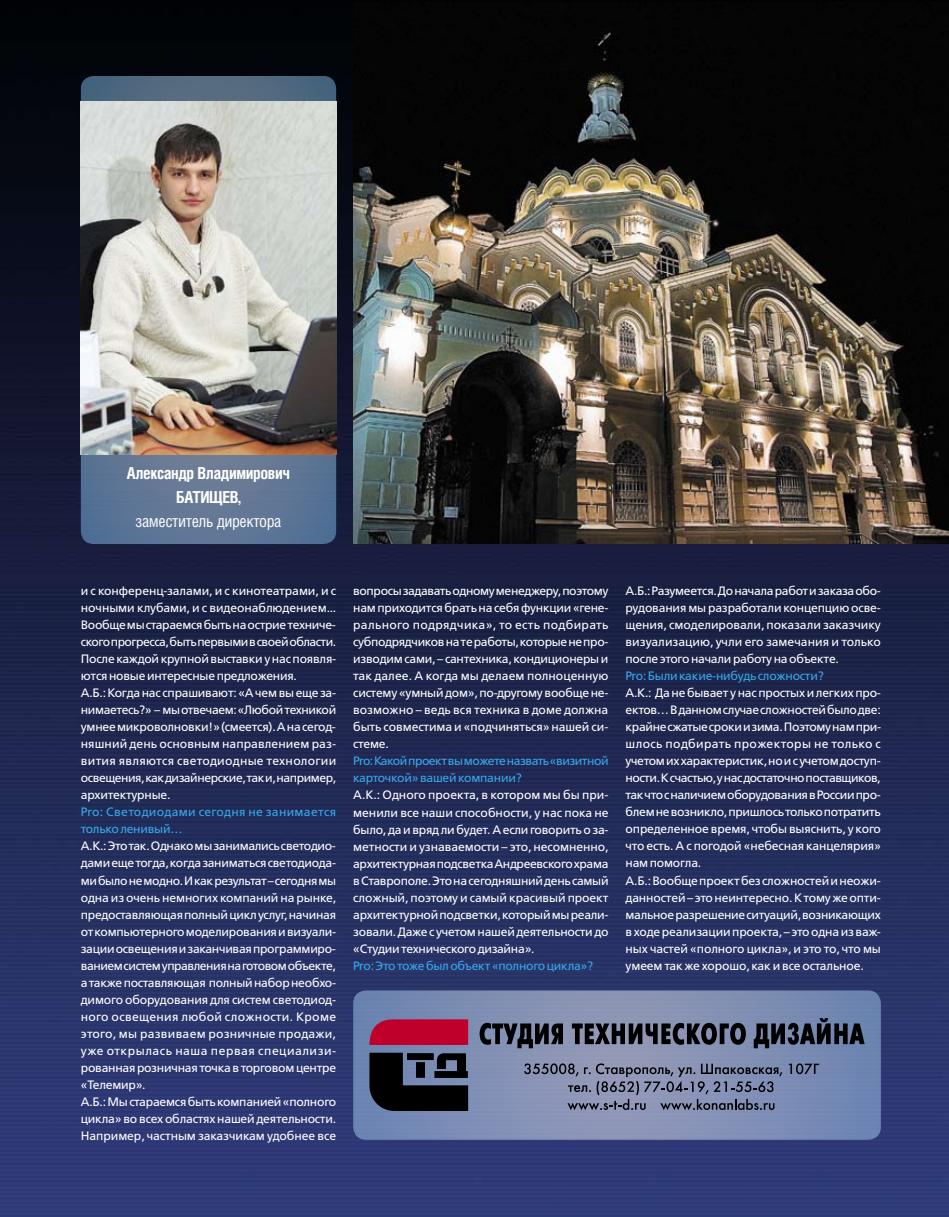
<style>
.page{position:relative;width:949px;height:1217px;background:#fff}
.page>*{position:absolute;margin:0;border:0;box-sizing:border-box;transform-origin:0 0}
.t1{font:700 16.5px/24px "Helios Cond";letter-spacing:-.025em;color:#fff;text-align:center}
.t2{font:16.5px "Helios Cond";letter-spacing:-.025em;color:#fff}
.t3{font:12.15px/17px "Free Set C";letter-spacing:-.02em;color:#fff}
.t4{font:12.15px "Free Set C";letter-spacing:-.02em;color:#36a7e9}
.t5{font:12.15px/17px "Free Set C";letter-spacing:-.04em;color:#36a7e9}
.t6{font:12.15px/17px "Free Set C";letter-spacing:.025em;color:#36a7e9}
</style>
<div class="page">
<img style="left:0;top:0;width:948px;height:1216px">
<img style="left:353px;top:2px;width:595px;height:541px">
<svg style="left:353px;top:990px;width:527px;height:149px;background:#7d8cb2"></svg>
<svg style="left:81px;top:76px;width:255px;height:468px;background:#5c738f"></svg>
<img style="left:81px;top:101px;width:255px;height:353px">
<svg style="left:369px;top:1019px;width:99px;height:25px;background:#b80833"></svg>
<svg style="left:369px;top:1052px;width:99px;height:58px;background:#1d222c"></svg>
<svg style="left:788px;top:1063px;width:30px;height:11px"></svg>
<svg style="left:524px;top:1063px;width:258px;height:46px;background:#747c98"></svg>
<svg style="left:479px;top:1022px;width:83px;height:25px;background:#3f4454"></svg>
<svg style="left:571px;top:1022px;width:174px;height:22px;background:#3e4250"></svg>
<svg style="left:753px;top:1017px;width:111px;height:30px;background:#414b61"></svg>
<h1 class="t1" style="left:127px;top:460px;width:164px">Александр Владимирович<br>БАТИ ЩЕВ,</h1>
<h1 class="t2" style="left:135px;top:511px;width:147px">заместитель директора</h1>
<p class="t3" style="left:81px;top:582px;width:257px">и с конференц-залами, и с кинотеатрами, и с ночными клубами, и с видеонаблюдением...<br>Вообще мы стараемся быть на острие техниче&shy;ского прогресса, быть первыми в своей области.<br>После каждой крупной выставки у нас появля&shy;ются новые интересные предложения.<br>А.Б.: Когда нас спрашивают: «А чем вы еще за&shy;нимаетесь?» – мы отвечаем: «Любой техникой умнее микроволновки!» (смеется). А на сегод&shy;няшний день основным направлением раз&shy;вития являются светодиодные технологии освещения, как дизайнерские, так и, например, архитектурные.</p>
<p class="t6" style="left:81px;top:803px;width:257px">Pro: Светодиодами сегодня не занимается только ленивый…</p>
<p class="t3" style="left:81px;top:837px;width:257px">А.К.: Это так. Однако мы занимались светодио&shy;дами еще тогда, когда заниматься светодиода&shy;ми было не модно. И как результат – сегодня мы одна из очень немногих компаний на рынке, предоставляющая полный цикл услуг, начиная от компьютерного моделирования и визуали&shy;зации освещения и заканчивая программиро&shy;ванием систем управления на готовом объекте, а также поставляющая полный набор необхо&shy;димого оборудования для систем светодиод&shy;ного освещения любой сложности. Кроме этого, мы развиваем розничные продажи, уже открылась наша первая специализи&shy;рованная розничная точка в торговом центре «Телемир».<br>А.Б.: Мы стараемся быть компанией «полного цикла» во всех областях нашей деятельности.<br>Например, частным заказчикам удобнее все</p>
<p class="t3" style="left:353px;top:582px;width:257px;text-align:justify">вопросы задавать одному менеджеру, поэтому нам приходится брать на себя функции «гене&shy;рального подрядчика», то есть подбирать субподрядчиков на те работы, которые не про&shy;изводим сами, – сантехника, кондиционеры и так далее. А когда мы делаем полноценную систему «умный дом», по-другому вообще не&shy;возможно – ведь вся техника в доме должна быть совместима и «подчиняться» нашей си&shy;стеме.</p>
<p class="t5" style="left:353px;top:752px;width:257px">Pro: Какой проект вы можете назвать «визитной карточкой» вашей компании?</p>
<p class="t3" style="left:353px;top:786px;width:257px;text-align:justify">А.К.: Одного проекта, в котором мы бы при&shy;менили все наши способности, у нас пока не было, да и вряд ли будет. А если говорить о за&shy;метности и узнаваемости – это, несомненно, архитектурная подсветка Андреевского храма в Ставрополе. Это на сегодняшний день самый сложный, поэтому и самый красивый проект архитектурной подсветки, который мы реали&shy;зовали. Даже с учетом нашей деятельности до «Студии технического дизайна».</p>
<p class="t4" style="left:353px;top:958px;width:241px">Pro: Это тоже был объект «полного цикла»?</p>
<p class="t3" style="left:625px;top:582px;width:257px;text-align:justify">А.Б.: Разумеется. До начала работ и заказа обо&shy;рудования мы разработали концепцию осве&shy;щения, смоделировали, показали заказчику визуализацию, учли его замечания и только после этого начали работу на объекте.</p>
<p class="t4" style="left:625px;top:669px;width:200px">Pro: Были какие-нибудь сложности?</p>
<p class="t3" style="left:625px;top:684px;width:257px">А.К.: Да не бывает у нас простых и легких про&shy;ектов… В данном случае сложностей было две: крайне сжатые сроки и зима. Поэтому нам при&shy;шлось подбирать прожекторы не только с учетом их характеристик, но и с учетом доступ&shy;ности. К счастью, у нас достаточно поставщиков, так что с наличием оборудования в России про&shy;блем не возникло, пришлось только потратить определенное время, чтобы выяснить, у кого что есть. А с погодой «небесная канцелярия» нам помогла.<br>А.Б.: Вообще проект без сложностей и неожи&shy;данностей – это неинтересно. К тому же опти&shy;мальное разрешение ситуаций, возникающих в ходе реализации проекта, – это одна из важ&shy;ных частей «полного цикла», и это то, что мы умеем так же хорошо, как и все остальное.</p>
</div>
